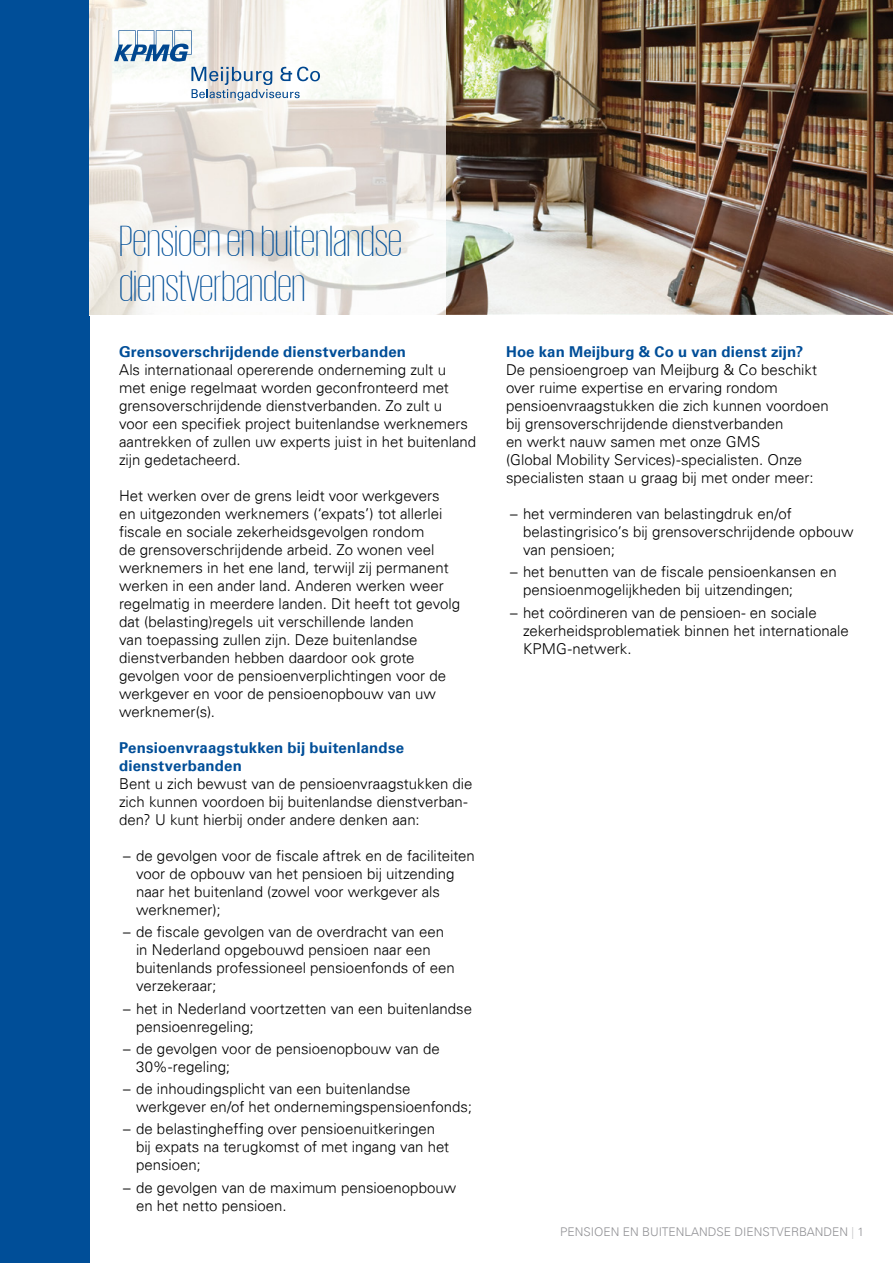
<style>
.page{position:relative;width:893px;height:1263px;background:#fff}
.page>*{position:absolute;margin:0;border:0;box-sizing:border-box;transform-origin:0 0}
.t1{font:200 45px/45px "KPMG";color:#004e98}
.t2{font:300 15px/18px "Univers 45";color:#000}
.t3{font:700 15px/18px "Univers 65";letter-spacing:.01em;color:#004e98}
.t4{font:300 12px "Univers 45";color:#919195}
.s1{color:#c8c8ca}
</style>
<div class="page">
<img style="left:446px;top:0;width:447px;height:315px">
<div style="left:0;top:0;width:89px;height:1263px;background:#004e98"></div>
<img style="left:89px;top:0;width:357px;height:315px">
<svg style="left:114px;top:30px;width:206px;height:70px"></svg>
<h1 class="t1" style="left:119px;top:217px;width:285px">Pensioen en buitenlandse dienstverbanden</h1>
<p class="t3" style="left:119px;top:343px;width:289px">Grensoverschrijdende dienstverbanden</p>
<p class="t2" style="left:119px;top:361px;width:359px">Als internationaal opererende onderneming zult u met enige regelmaat worden geconfronteerd met grensoverschrijdende dienstverbanden. Zo zult u<br>voor een specifiek project buitenlandse werknemers aantrekken of zullen uw experts juist in het buitenland zijn gedetacheerd.</p>
<p class="t2" style="left:119px;top:487px;width:343px">Het werken over de grens leidt voor werkgevers<br>en uitgezonden werknemers (‘expats’) tot allerlei fiscale en sociale zekerheidsgevolgen rondom<br>de grensoverschrijdende arbeid. Zo wonen veel werknemers in het ene land, terwijl zij permanent werken in een ander land. Anderen werken weer regelmatig in meerdere landen. Dit heeft tot gevolg dat (belasting)regels uit verschillende landen<br>van toepassing zullen zijn. Deze buitenlandse dienstverbanden hebben daardoor ook grote gevolgen voor de pensioenverplichtingen voor de werkgever en voor de pensioenopbouw van uw werknemer(s).</p>
<p class="t3" style="left:119px;top:739px;width:287px">Pensioenvraagstukken bij buitenlandse dienstverbanden</p>
<p class="t2" style="left:119px;top:775px;width:355px">Bent u zich bewust van de pensioenvraagstukken die zich kunnen voordoen bij buitenlandse dienstverban&shy;den? U kunt hierbij onder andere denken aan:</p>
<p class="t2" style="left:136px;top:847px;width:340px;text-indent:-13px">– de gevolgen voor de fiscale aftrek en de faciliteiten voor de opbouw van het pensioen bij uitzending naar het buitenland (zowel voor werkgever als werknemer);</p>
<p class="t2" style="left:136px;top:923px;width:320px;text-indent:-13px">– de fiscale gevolgen van de overdracht van een in Nederland opgebouwd pensioen naar een buitenlands professioneel pensioenfonds of een verzekeraar;</p>
<p class="t2" style="left:136px;top:999px;width:338px;text-indent:-13px">– het in Nederland voortzetten van een buitenlandse pensioenregeling;</p>
<p class="t2" style="left:136px;top:1039px;width:305px;text-indent:-13px">– de gevolgen voor de pensioenopbouw van de<br>30%-regeling;</p>
<p class="t2" style="left:136px;top:1080px;width:337px;text-indent:-13px">– de inhoudingsplicht van een buitenlandse werkgever en/of het ondernemingspensioenfonds;</p>
<p class="t2" style="left:136px;top:1120px;width:315px;text-indent:-13px">– de belastingheffing over pensioenuitkeringen bij expats na terugkomst of met ingang van het pensioen;</p>
<p class="t2" style="left:136px;top:1178px;width:322px;text-indent:-13px">– de gevolgen van de maximum pensioenopbouw en het netto pensioen.</p>
<p class="t3" style="left:506px;top:343px;width:299px">Hoe kan Meijburg &amp; Co u van dienst zijn?</p>
<p class="t2" style="left:506px;top:361px;width:324px">De pensioengroep van Meijburg &amp; Co beschikt over ruime expertise en ervaring rondom pensioenvraagstukken die zich kunnen voordoen bij grensoverschrijdende dienstverbanden<br>en werkt nauw samen met onze GMS<br>(Global Mobility Services)-specialisten. Onze specialisten staan u graag bij met onder meer:</p>
<p class="t2" style="left:523px;top:505px;width:332px;text-indent:-13px">– het verminderen van belastingdruk en/of belastingrisico’s bij grensoverschrijdende opbouw van pensioen;</p>
<p class="t2" style="left:523px;top:563px;width:315px;text-indent:-13px">– het benutten van de fiscale pensioenkansen en pensioenmogelijkheden bij uitzendingen;</p>
<p class="t2" style="left:523px;top:603px;width:327px;text-indent:-13px">– het coördineren van de pensioen- en sociale zekerheidsproblematiek binnen het internationale<br>KPMG-netwerk.</p>
<p class="t4" style="left:560px;top:1224px;width:305px">PENSIOEN EN BUITENLANDSE DIENSTVERBANDEN <span class="s1">|</span> 1</p>
</div>
